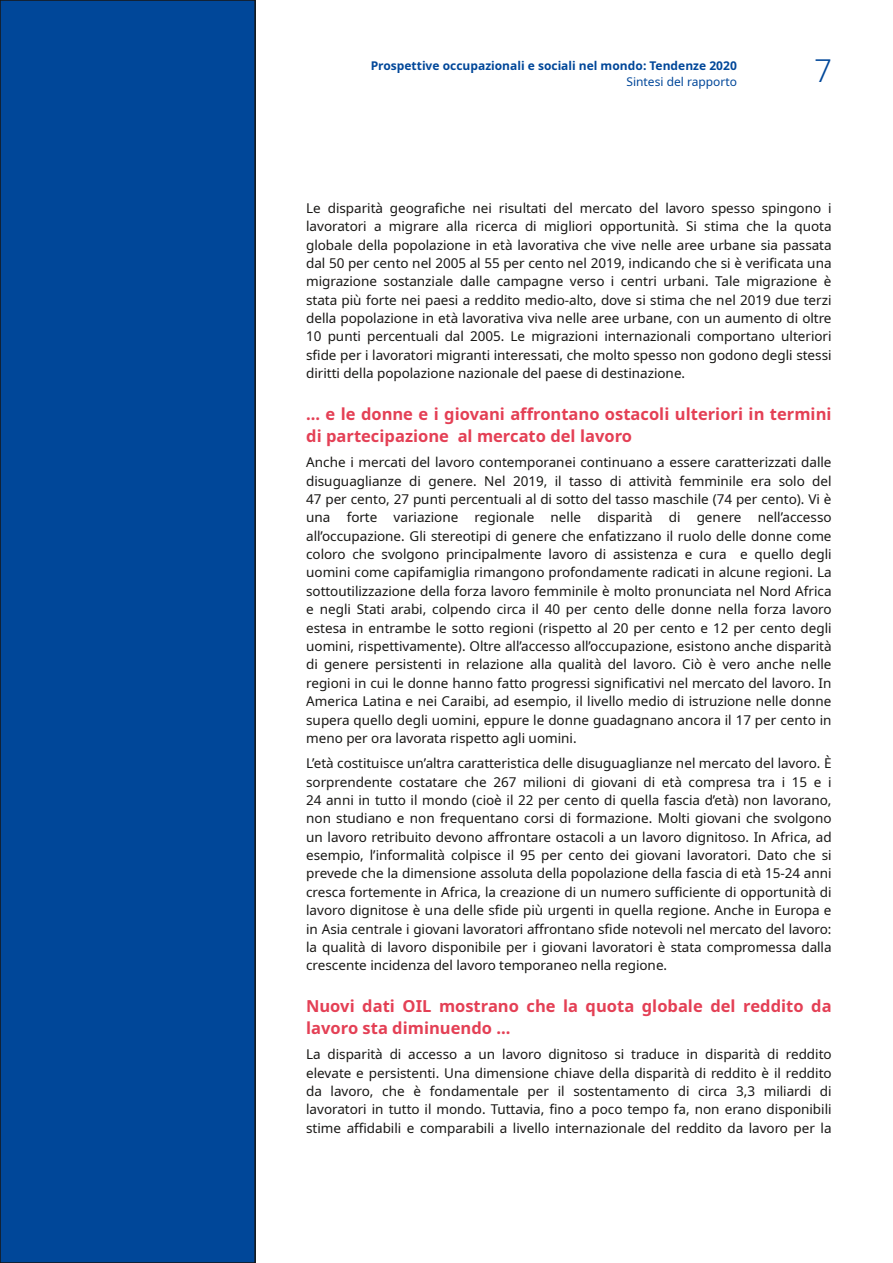
<style>
.page{position:relative;width:893px;height:1263px;background:#fff}
.page>*{position:absolute;margin:0;border:0;box-sizing:border-box;transform-origin:0 0}
.t1{font:300 31.5px "Noto Sans";color:#004799}
.t2{font:700 16.5px/21.8px "Noto Sans";color:#e44055}
.t3{font:13.5px/18.5px "Noto Sans";color:#181715;text-align:justify}
.t4{font:700 12px "Noto Sans";letter-spacing:.005em;color:#004799}
.t5{font:12px "Noto Sans";color:#004799}
</style>
<div class="page">
<div style="left:0;top:0;width:255px;height:1263px;background:#004799"></div>
<div style="left:0;top:0;width:256px;height:1263px;border:2px solid #181715"></div>
<p class="t4" style="left:371px;top:57px;width:368px">Prospettive occupazionali e sociali nel mondo: Tendenze 2020</p>
<p class="t5" style="left:626px;top:73px;width:112px">Sintesi del rapporto</p>
<h1 class="t1" style="left:814px;top:48px;width:19px">7</h1>
<p class="t3" style="left:306px;top:198px;width:527px">Le disparità geografiche nei risultati del mercato del lavoro spesso spingono i lavoratori a migrare alla ricerca di migliori opportunità. Si stima che la quota globale della popolazione in età lavorativa che vive nelle aree urbane sia passata dal 50 per cento nel 2005 al 55 per cento nel 2019, indicando che si è verificata una migrazione sostanziale dalle campagne verso i centri urbani. Tale migrazione è stata più forte nei paesi a reddito medio-alto, dove si stima che nel 2019 due terzi della popolazione in età lavorativa viva nelle aree urbane, con un aumento di oltre 10 punti percentuali dal 2005. Le migrazioni internazionali comportano ulteriori sfide per i lavoratori migranti interessati, che molto spesso non godono degli stessi diritti della popolazione nazionale del paese di destinazione.</p>
<p class="t2" style="left:306px;top:403px;width:527px">... e le donne e i giovani affrontano ostacoli ulteriori in termini di partecipazione al mercato del lavoro</p>
<p class="t3" style="left:306px;top:453px;width:527px">Anche i mercati del lavoro contemporanei continuano a essere caratterizzati dalle disuguaglianze di genere. Nel 2019, il tasso di attività femminile era solo del 47 per cento, 27 punti percentuali al di sotto del tasso maschile (74 per cento). Vi è una forte variazione regionale nelle disparità di genere nell’accesso all’occupazione. Gli stereotipi di genere che enfatizzano il ruolo delle donne come coloro che svolgono principalmente lavoro di assistenza e cura e quello degli uomini come capifamiglia rimangono profondamente radicati in alcune regioni. La sottoutilizzazione della forza lavoro femminile è molto pronunciata nel Nord Africa e negli Stati arabi, colpendo circa il 40 per cento delle donne nella forza lavoro estesa in entrambe le sotto regioni (rispetto al 20 per cento e 12 per cento degli uomini, rispettivamente). Oltre all’accesso all’occupazione, esistono anche disparità di genere persistenti in relazione alla qualità del lavoro. Ciò è vero anche nelle regioni in cui le donne hanno fatto progressi significativi nel mercato del lavoro. In America Latina e nei Caraibi, ad esempio, il livello medio di istruzione nelle donne supera quello degli uomini, eppure le donne guadagnano ancora il 17 per cento in meno per ora lavorata rispetto agli uomini.</p>
<p class="t3" style="left:306px;top:754px;width:527px">L’età costituisce un’altra caratteristica delle disuguaglianze nel mercato del lavoro. È sorprendente costatare che 267 milioni di giovani di età compresa tra i 15 e i 24 anni in tutto il mondo (cioè il 22 per cento di quella fascia d’età) non lavorano, non studiano e non frequentano corsi di formazione. Molti giovani che svolgono un lavoro retribuito devono affrontare ostacoli a un lavoro dignitoso. In Africa, ad esempio, l’informalità colpisce il 95 per cento dei giovani lavoratori. Dato che si prevede che la dimensione assoluta della popolazione della fascia di età 15-24 anni cresca fortemente in Africa, la creazione di un numero sufficiente di opportunità di lavoro dignitose è una delle sfide più urgenti in quella regione. Anche in Europa e in Asia centrale i giovani lavoratori affrontano sfide notevoli nel mercato del lavoro: la qualità di lavoro disponibile per i giovani lavoratori è stata compromessa dalla crescente incidenza del lavoro temporaneo nella regione.</p>
<p class="t2" style="left:306px;top:995px;width:527px">Nuovi dati OIL mostrano che la quota globale del reddito da lavoro sta diminuendo ...</p>
<p class="t3" style="left:306px;top:1045px;width:527px">La disparità di accesso a un lavoro dignitoso si traduce in disparità di reddito elevate e persistenti. Una dimensione chiave della disparità di reddito è il reddito da lavoro, che è fondamentale per il sostentamento di circa 3,3 miliardi di lavoratori in tutto il mondo. Tuttavia, fino a poco tempo fa, non erano disponibili stime affidabili e comparabili a livello internazionale del reddito da lavoro per la</p>
</div>
